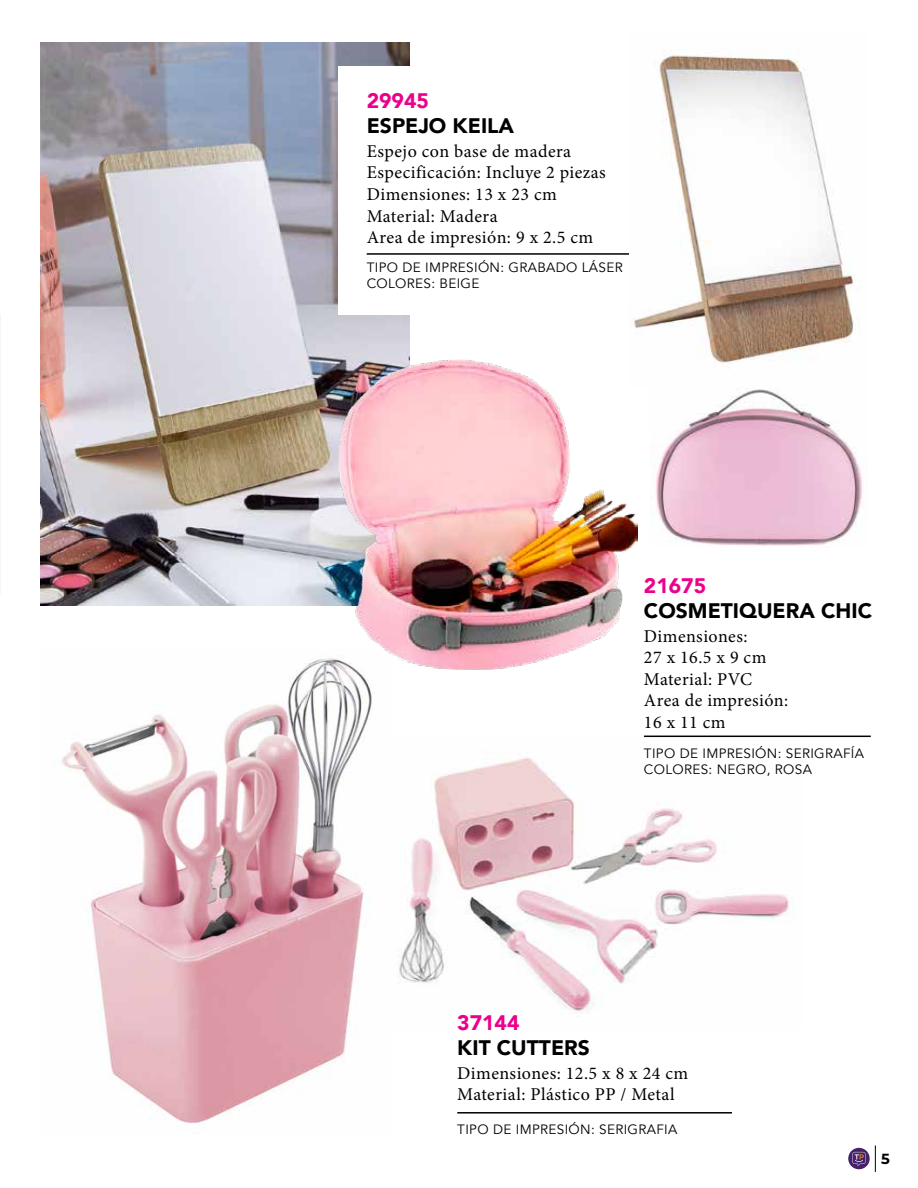
<style>
.page{position:relative;width:918px;height:1188px;background:#fff}
.page>*{position:absolute;margin:0;border:0;box-sizing:border-box;transform-origin:0 0}
.t1{font:900 21px "Avenir";color:#000}
.t2{font:900 21px "Avenir";color:#ec008c}
.t3{font:18px/21.6px "Minion Pro";letter-spacing:.025em;color:#000}
.t4{font:700 14.7px "Montserrat";color:#000}
.t5{font:13.5px/16.2px "Avenir";letter-spacing:.025em;color:#000}
</style>
<div class="page">
<svg style="left:875px;top:1145px;width:1px;height:27px"></svg>
<svg style="left:848px;top:1148px;width:22px;height:21px"></svg>
<svg style="left:852px;top:1152px;width:14px;height:14px"></svg>
<img style="left:399px;top:735px;width:403px;height:276px">
<hr style="left:644px;top:736px;width:227px;height:1px;background:#000">
<img style="left:650px;top:389px;width:213px;height:157px">
<hr style="left:457px;top:1112px;width:275px;height:2px;background:#000">
<img style="left:53px;top:658px;width:319px;height:465px">
<img style="left:41px;top:43px;width:369px;height:562px">
<div style="left:338px;top:67px;width:536px;height:248px;background:#fff"></div>
<hr style="left:367px;top:253px;width:274px;height:2px;background:#000">
<img style="left:629px;top:50px;width:225px;height:313px">
<img style="left:338px;top:360px;width:300px;height:309px">
<p class="t2" style="left:367px;top:82px;width:64px">29945</p>
<p class="t1" style="left:367px;top:107px;width:149px">ESPEJO KEILA</p>
<p class="t3" style="left:367px;top:140px;width:241px">Espejo con base de madera<br>Especificación: Incluye 2 piezas<br>Dimensiones: 13 x 23 cm<br>Material: Madera<br>Area de impresión: 9 x 2.5 cm</p>
<p class="t5" style="left:367px;top:259px;width:258px">TIPO DE IMPRESIÓN: GRABADO LÁSER<br>COLORES: BEIGE</p>
<p class="t2" style="left:644px;top:568px;width:64px">21675</p>
<p class="t1" style="left:644px;top:593px;width:230px">COSMETIQUERA CHIC</p>
<p class="t3" style="left:644px;top:625px;width:146px">Dimensiones:<br>27 x 16.5 x 9 cm<br>Material: PVC<br>Area de impresión:<br>16 x 11 cm</p>
<p class="t5" style="left:644px;top:745px;width:222px">TIPO DE IMPRESIÓN: SERIGRAFÍA<br>COLORES: NEGRO, ROSA</p>
<p class="t2" style="left:457px;top:1004px;width:64px">37144</p>
<p class="t1" style="left:457px;top:1029px;width:134px">KIT CUTTERS</p>
<p class="t3" style="left:457px;top:1062px;width:233px">Dimensiones: 12.5 x 8 x 24 cm<br>Material: Plástico PP / Metal</p>
<p class="t5" style="left:457px;top:1121px;width:222px">TIPO DE IMPRESIÓN: SERIGRAFIA</p>
<p class="t4" style="left:881px;top:1148px;width:10px">5</p>
</div>
